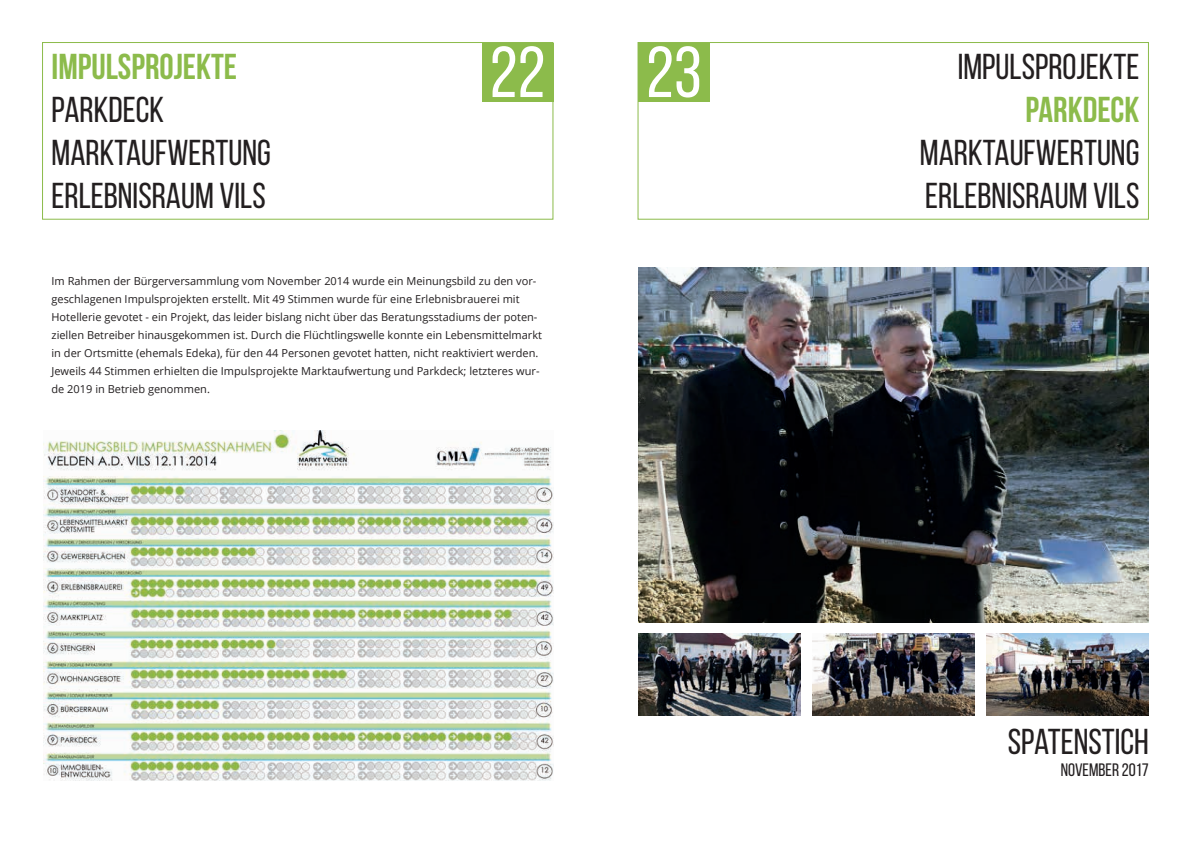
<style>
.page{position:relative;width:1191px;height:842px;background:#fff}
.page>*{position:absolute;margin:0;border:0;box-sizing:border-box;transform-origin:0 0}
.t1{font:72px "Bebas Neue";color:#fff}
.t2{font:36px/43.2px "Bebas Neue";color:#231f20}
.t3{font:700 36px "Bebas Neue";color:#8cbb4b}
.t4{font:18px "Bebas Neue";color:#231f20}
.t5{font:11px/18px "Open Sans";color:#231f20}
</style>
<div class="page">
<div style="left:42px;top:42px;width:511px;height:178px;border:1px solid #8cbb4b"></div>
<div style="left:637px;top:42px;width:512px;height:178px;border:1px solid #8cbb4b"></div>
<img style="left:638px;top:268px;width:511px;height:354px">
<img style="left:638px;top:634px;width:162px;height:82px">
<img style="left:812px;top:634px;width:162px;height:82px">
<img style="left:986px;top:634px;width:163px;height:82px">
<div style="left:481px;top:43px;width:72px;height:59px;background:#8cbb4b"></div>
<div style="left:638px;top:43px;width:72px;height:59px;background:#8cbb4b"></div>
<img style="left:44px;top:431px;width:509px;height:349px">
<h2 class="t3" style="left:52px;top:46px;width:187px">IMPULSPROJEKTE</h2>
<h2 class="t2" style="left:52px;top:87px;width:221px">PARKDECK<br>MARKTAUFWERTUNG<br>ERLEBNISRAUM VILS</h2>
<h1 class="t1" style="left:490px;top:33px;width:57px">22</h1>
<h1 class="t1" style="left:646px;top:33px;width:57px">23</h1>
<p class="t5" style="left:52px;top:272px;width:492px">Im Rahmen der Bürgerversammlung vom November 2014 wurde ein Meinungsbild zu den vor&shy;geschlagenen Impulsprojekten erstellt. Mit 49 Stimmen wurde für eine Erlebnisbrauerei mit Hotellerie gevotet - ein Projekt, das leider bislang nicht über das Beratungsstadiums der poten&shy;ziellen Betreiber hinausgekommen ist. Durch die Flüchtlingswelle konnte ein Lebensmittelmarkt in der Ortsmitte (ehemals Edeka), für den 44 Personen gevotet hatten, nicht reaktiviert werden.<br>Jeweils 44 Stimmen erhielten die Impulsprojekte Marktaufwertung und Parkdeck; letzteres wur&shy;de 2019 in Betrieb genommen.</p>
<h2 class="t2" style="left:957px;top:44px;width:183px">IMPULSPROJEKTE</h2>
<h2 class="t3" style="left:1025px;top:90px;width:115px">PARKDECK</h2>
<h2 class="t2" style="left:920px;top:131px;width:221px">MARKTAUFWERTUNG<br>ERLEBNISRAUM VILS</h2>
<h2 class="t2" style="left:1007px;top:720px;width:143px">SPATENSTICH</h2>
<h3 class="t4" style="left:1060px;top:760px;width:90px">NOVEMBER 2017</h3>
</div>
